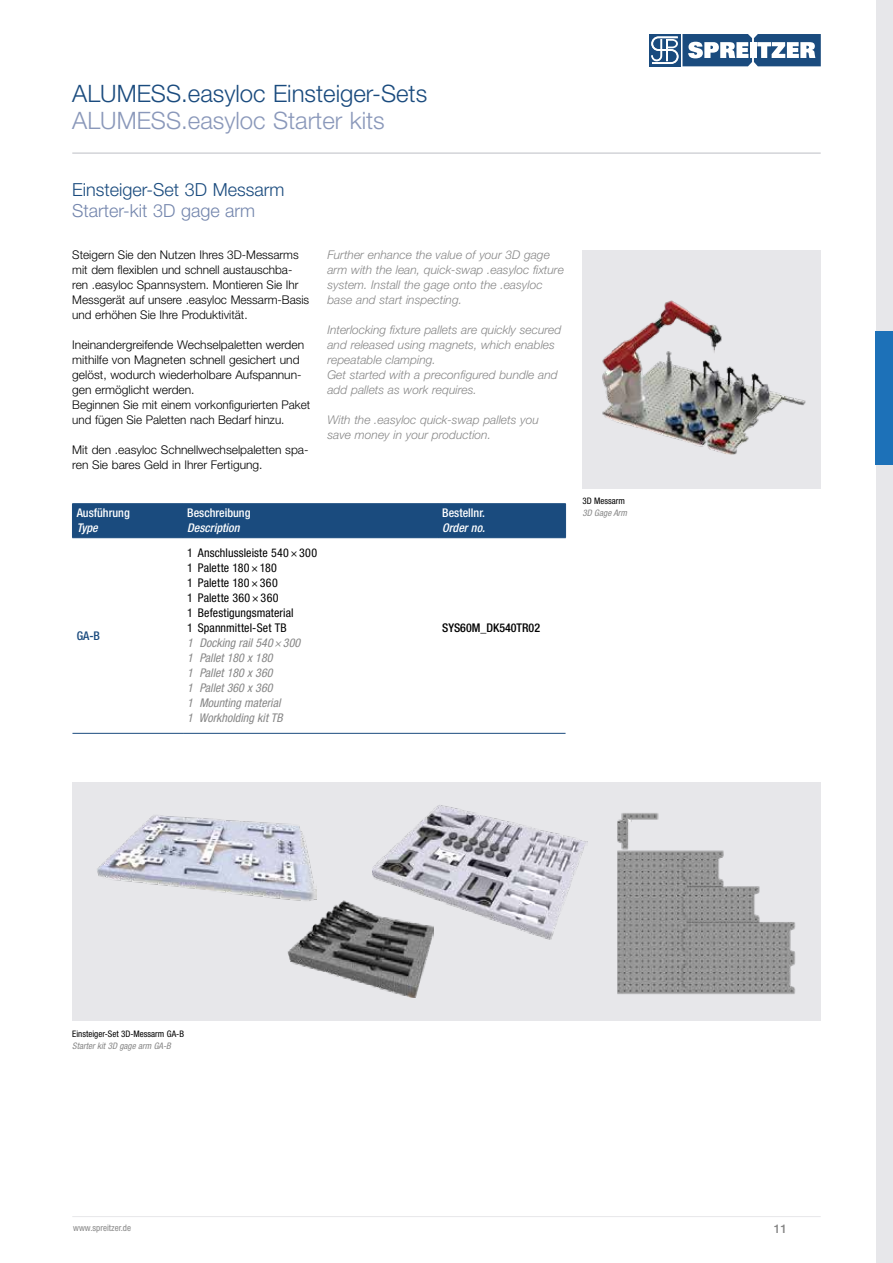
<style>
.page{position:relative;width:893px;height:1263px;background:#fff}
.page>*{position:absolute;margin:0;border:0;box-sizing:border-box;transform-origin:0 0}
.t1{font:300 24px "Helvetica Neue LT Std";color:#1a4b7e}
.t2{font:300 24px "Helvetica Neue LT Std";color:#8a98ba}
.t3{font:300 18px "Helvetica Neue LT Std";color:#1a4b7e}
.t4{font:300 18px "Helvetica Neue LT Std";color:#7486ad}
.t5{font:300 12px/15px "Helvetica Neue LT Std";color:#000}
.t6{font:italic 300 12px/15px "Helvetica Neue LT Std";color:#878787}
.t7{font:condensed 12px/15px "Helvetica Neue LT Std";letter-spacing:.01em;color:#000}
.t8{font:italic condensed 12px/15px "Helvetica Neue LT Std";color:#878787}
.t9{font:500 condensed 12px "Helvetica Neue LT Std";color:#fff}
.t10{font:italic 500 condensed 12px "Helvetica Neue LT Std";color:#fff}
.t11{font:500 condensed 12px "Helvetica Neue LT Std";color:#000}
.t12{font:500 condensed 12px "Helvetica Neue LT Std";color:#1a4b7e}
.t13{font:500 12px "Helvetica Neue LT Std";color:#878787}
.t14{font:condensed 9px "Helvetica Neue LT Std";color:#000}
.t15{font:italic condensed 9px "Helvetica Neue LT Std";color:#878787}
.t16{font:condensed 9px "Helvetica Neue LT Std";color:#878787}
</style>
<div class="page">
<hr style="left:72px;top:153px;width:749px;height:1px;background:#bdbec4">
<hr style="left:72px;top:1216px;width:749px;height:1px;background:#e7e7ea">
<div style="left:876px;top:0;width:17px;height:1263px;background:#e7e7ea"></div>
<div style="left:649px;top:34px;width:32px;height:32px;background:#1a4b7e"></div>
<svg style="left:651px;top:34px;width:170px;height:32px"></svg>
<div style="left:72px;top:782px;width:749px;height:238px;background:#e7e7ea"></div>
<img style="left:97px;top:815px;width:220px;height:85px">
<img style="left:288px;top:899px;width:144px;height:98px">
<img style="left:617px;top:813px;width:179px;height:181px">
<img style="left:372px;top:805px;width:216px;height:134px">
<div style="left:73px;top:504px;width:492px;height:33px;background:#1a4b7e"></div>
<hr style="left:183px;top:504px;width:1px;height:33px;background:#1a4b7e">
<hr style="left:438px;top:504px;width:1px;height:33px;background:#1a4b7e">
<hr style="left:565px;top:504px;width:1px;height:33px;background:#1a4b7e">
<hr style="left:72px;top:503px;width:111px;height:1px;background:#1a4b7e">
<hr style="left:72px;top:504px;width:1px;height:33px;background:#1a4b7e">
<hr style="left:183px;top:503px;width:255px;height:1px;background:#1a4b7e">
<hr style="left:438px;top:503px;width:128px;height:1px;background:#1a4b7e">
<hr style="left:72px;top:537px;width:111px;height:1px;background:#1a4b7e">
<hr style="left:183px;top:537px;width:255px;height:1px;background:#1a4b7e">
<hr style="left:438px;top:537px;width:128px;height:1px;background:#1a4b7e">
<hr style="left:72px;top:733px;width:111px;height:1px;background:#1a4b7e">
<hr style="left:183px;top:733px;width:255px;height:1px;background:#1a4b7e">
<hr style="left:438px;top:733px;width:128px;height:1px;background:#1a4b7e">
<div style="left:583px;top:251px;width:238px;height:238px;background:#e7e7ea"></div>
<img style="left:602px;top:300px;width:204px;height:155px">
<div style="left:876px;top:332px;width:17px;height:133px;background:#1d71b8"></div>
<h1 class="t1" style="left:72px;top:79px;width:356px">ALUMESS.easyloc Einsteiger-Sets</h1>
<h1 class="t2" style="left:72px;top:106px;width:314px">ALUMESS.easyloc Starter kits</h1>
<h2 class="t3" style="left:72px;top:178px;width:214px">Einsteiger-Set 3D Messarm</h2>
<h2 class="t4" style="left:72px;top:199px;width:184px">Starter-kit 3D gage arm</h2>
<p class="t5" style="left:72px;top:247px;width:238px">Steigern Sie den Nutzen Ihres 3D-Messarms mit dem flexiblen und schnell austauschba&shy;ren .easyloc Spannsystem. Montieren Sie Ihr Messgerät auf unsere .easyloc Messarm-Basis und erhöhen Sie Ihre Produktivität.</p>
<p class="t5" style="left:72px;top:337px;width:239px">Ineinandergreifende Wechselpaletten werden mithilfe von Magneten schnell gesichert und gelöst, wodurch wiederholbare Aufspannun&shy;gen ermöglicht werden.<br>Beginnen Sie mit einem vorkonfigurierten Paket und fügen Sie Paletten nach Bedarf hinzu.</p>
<p class="t5" style="left:72px;top:442px;width:238px">Mit den .easyloc Schnellwechselpaletten spa&shy;ren Sie bares Geld in Ihrer Fertigung.</p>
<p class="t6" style="left:327px;top:248px;width:238px">Further enhance the value of your 3D gage arm with the lean, quick-swap .easyloc fixture system. Install the gage onto the .easyloc base and start inspecting.</p>
<p class="t6" style="left:327px;top:323px;width:235px">Interlocking fixture pallets are quickly secured and released using magnets, which enables repeatable clamping.<br>Get started with a preconfigured bundle and add pallets as work requires.</p>
<p class="t6" style="left:327px;top:413px;width:213px">With the .easyloc quick-swap pallets you save money in your production.</p>
<p class="t9" style="left:77px;top:505px;width:55px">Ausführung</p>
<p class="t10" style="left:77px;top:520px;width:23px">Type</p>
<p class="t12" style="left:77px;top:628px;width:25px">GA-B</p>
<p class="t9" style="left:187px;top:505px;width:65px">Beschreibung</p>
<p class="t10" style="left:187px;top:520px;width:54px">Description</p>
<p class="t7" style="left:187px;top:545px;width:131px">1 Anschlussleiste 540×300<br>1 Palette 180×180<br>1 Palette 180×360<br>1 Palette 360×360<br>1 Befestigungsmaterial<br>1 Spannmittel-Set TB</p>
<p class="t8" style="left:187px;top:636px;width:114px">1 Docking rail 540×300<br>1 Pallet 180 x 180<br>1 Pallet 180 x 360<br>1 Pallet 360 x 360<br>1 Mounting material<br>1 Workholding kit TB</p>
<p class="t9" style="left:442px;top:505px;width:44px">Bestellnr.</p>
<p class="t10" style="left:442px;top:520px;width:44px">Order no.</p>
<p class="t11" style="left:442px;top:621px;width:99px">SYS60M_DK540TR02</p>
<p class="t14" style="left:583px;top:496px;width:44px">3D Messarm</p>
<p class="t15" style="left:583px;top:508px;width:46px">3D Gage Arm</p>
<p class="t14" style="left:72px;top:1029px;width:113px">Einsteiger-Set 3D-Messarm GA-B</p>
<p class="t15" style="left:72px;top:1041px;width:100px">Starter kit 3D gage arm GA-B</p>
<p class="t16" style="left:73px;top:1222px;width:59px">www.spreitzer.de</p>
<p class="t13" style="left:774px;top:1222px;width:15px">11</p>
</div>
